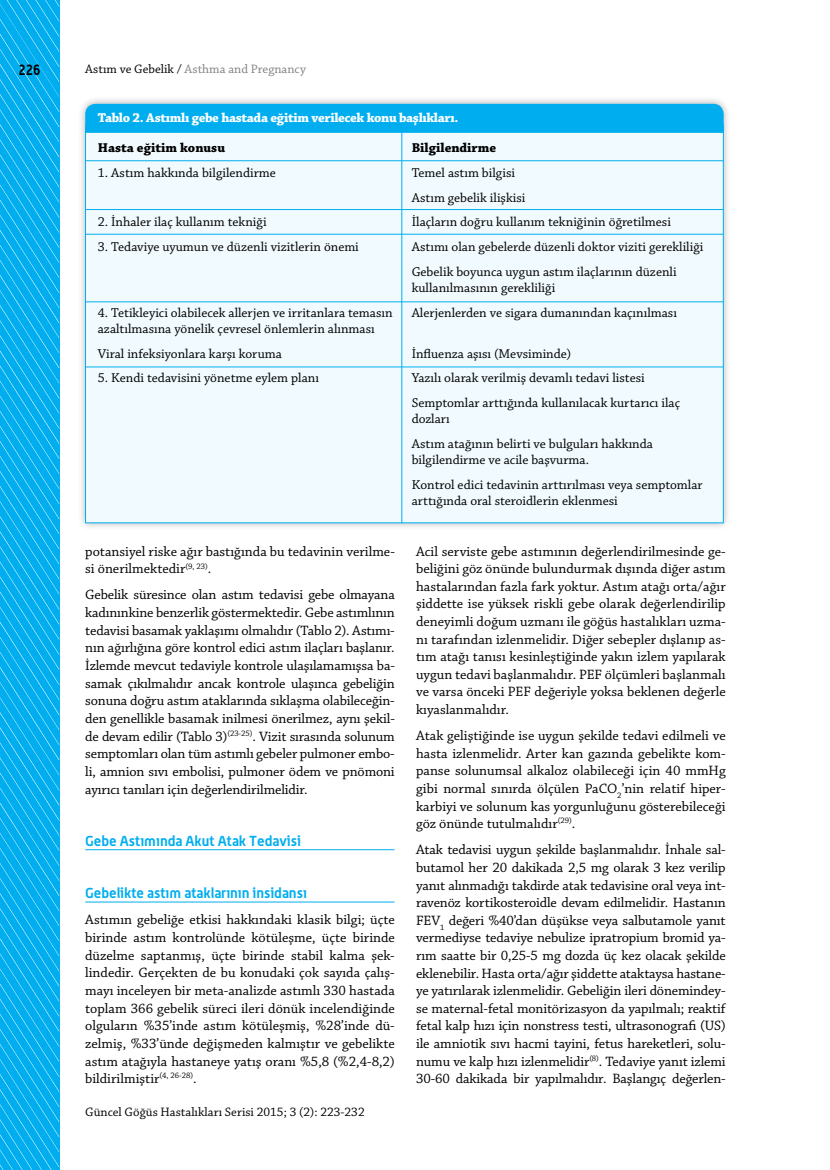
<style>
.page{position:relative;width:830px;height:1170px;background:#fff}
.page>*{position:absolute;margin:0;border:0;box-sizing:border-box;transform-origin:0 0}
.t1{font:700 15px "Alwyn";color:#000;scale:.85 1}
.t2{font:14.25px/17.5px "Chaparral Pro";color:#000;text-align:justify}
.t3{font:700 14.25px "Alwyn";color:#00aeef}
.t4{font:13.5px/24.8px "Chaparral Pro";color:#000}
.t5{font:700 13.5px "Chaparral Pro";letter-spacing:-.025em;color:#fff}
.t6{font:700 13.5px "Chaparral Pro";color:#000}
.t7{font:12.9px "Chaparral Pro";color:#000}
.t8{font:12.9px "Chaparral Pro";color:#808285}
.s1{color:#000}
</style>
<div class="page">
<hr style="left:85px;top:849px;width:309px;height:1px;background:#00aeef">
<hr style="left:85px;top:901px;width:309px;height:1px;background:#00aeef">
<div style="left:77px;top:95px;width:654px;height:436px;background:#000;opacity:.3"></div>
<div style="left:85px;top:125px;width:638px;height:398px;background:#f1fafe"></div>
<div style="left:85px;top:104px;width:638px;height:29px;background:#00aeef"></div>
<hr style="left:85px;top:160px;width:638px;height:1px;background:#00aeef">
<hr style="left:85px;top:209px;width:638px;height:1px;background:#00aeef">
<hr style="left:85px;top:234px;width:638px;height:1px;background:#00aeef">
<hr style="left:85px;top:301px;width:638px;height:1px;background:#00aeef">
<hr style="left:85px;top:366px;width:638px;height:1px;background:#00aeef">
<hr style="left:401px;top:133px;width:1px;height:390px;background:#00aeef">
<svg style="left:0;top:0;width:59px;height:1169px;background:#0eb2ef"></svg>
<p class="t1" style="left:18px;top:61px;width:28px">226</p>
<p class="t8" style="left:85px;top:62px;width:222px"><span class="s1">Astım ve Gebelik /</span> Asthma and Pregnancy</p>
<p class="t5" style="left:98px;top:109px;width:362px">Tablo 2. Astımlı gebe hastada eğitim verilecek konu başlıkları.</p>
<p class="t6" style="left:98px;top:140px;width:129px">Hasta eğitim konusu</p>
<p class="t6" style="left:411px;top:140px;width:86px">Bilgilendirme</p>
<p class="t4" style="left:98px;top:161px;width:179px">1. Astım hakkında bilgilendirme</p>
<p class="t4" style="left:411px;top:161px;width:115px">Temel astım bilgisi<br>Astım gebelik ilişkisi</p>
<p class="t4" style="left:98px;top:210px;width:170px">2. İnhaler ilaç kullanım tekniği</p>
<p class="t4" style="left:411px;top:210px;width:261px">İlaçların doğru kullanım tekniğinin öğretilmesi</p>
<p class="t4" style="left:98px;top:235px;width:262px">3. Tedaviye uyumun ve düzenli vizitlerin önemi</p>
<p class="t4" style="left:411px;top:235px;width:293px">Astımı olan gebelerde düzenli doktor viziti gerekliliği<br>Gebelik boyunca uygun astım ilaçlarının düzenli</p>
<p class="t4" style="left:411px;top:276px;width:145px">kullanılmasının gerekliliği</p>
<p class="t4" style="left:98px;top:300px;width:296px">4. Tetikleyici olabilecek allerjen ve irritanlara temasın</p>
<p class="t4" style="left:411px;top:300px;width:266px">Alerjenlerden ve sigara dumanından kaçınılması</p>
<p class="t4" style="left:98px;top:317px;width:278px">azaltılmasına yönelik çevresel önlemlerin alınması<br>Viral infeksiyonlara karşı koruma</p>
<p class="t4" style="left:411px;top:341px;width:161px">İnfluenza aşısı (Mevsiminde)</p>
<p class="t4" style="left:98px;top:366px;width:223px">5. Kendi tedavisini yönetme eylem planı</p>
<p class="t4" style="left:411px;top:366px;width:270px">Yazılı olarak verilmiş devamlı tedavi listesi<br>Semptomlar arttığında kullanılacak kurtarıcı ilaç</p>
<p class="t4" style="left:411px;top:407px;width:243px">dozları<br>Astım atağının belirti ve bulguları hakkında</p>
<p class="t4" style="left:411px;top:448px;width:292px">bilgilendirme ve acile başvurma.<br>Kontrol edici tedavinin arttırılması veya semptomlar</p>
<p class="t4" style="left:411px;top:489px;width:207px">arttığında oral steroidlerin eklenmesi</p>
<p class="t2" style="left:85px;top:543px;width:311px">potansiyel riske ağır bastığında bu tedavinin verilme&shy;si önerilmektedir<sup>(9,</sup> <sup>23)</sup>.</p>
<p class="t2" style="left:85px;top:586px;width:311px">Gebelik süresince olan astım tedavisi gebe olmayana kadınınkine benzerlik göstermektedir. Gebe astımlının tedavisi basamak yaklaşımı olmalıdır (Tablo 2). Astımı&shy;nın ağırlığına göre kontrol edici astım ilaçları başlanır.<br>İzlemde mevcut tedaviyle kontrole ulaşılamamışsa ba&shy;samak çıkılmalıdır ancak kontrole ulaşınca gebeliğin sonuna doğru astım ataklarında sıklaşma olabileceğin&shy;den genellikle basamak inilmesi önerilmez, aynı şekil&shy;de devam edilir (Tablo 3)<sup>(23-25)</sup>. Vizit sırasında solunum semptomları olan tüm astımlı gebeler pulmoner embo&shy;li, amnion sıvı embolisi, pulmoner ödem ve pnömoni ayırıcı tanıları için değerlendirilmelidir.</p>
<p class="t3" style="left:85px;top:831px;width:217px">Gebe Astımında Akut Atak Tedavisi</p>
<p class="t3" style="left:85px;top:884px;width:223px">Gebelikte astım ataklarının insidansı</p>
<p class="t2" style="left:85px;top:911px;width:311px">Astımın gebeliğe etkisi hakkındaki klasik bilgi; üçte birinde astım kontrolünde kötüleşme, üçte birinde düzelme saptanmış, üçte birinde stabil kalma şek&shy;lindedir. Gerçekten de bu konudaki çok sayıda çalış&shy;mayı inceleyen bir meta-analizde astımlı 330 hastada toplam 366 gebelik süreci ileri dönük incelendiğinde olguların %35’inde astım kötüleşmiş, %28’inde dü&shy;zelmiş, %33’ünde değişmeden kalmıştır ve gebelikte astım atağıyla hastaneye yatış oranı %5,8 (%2,4-8,2) bildirilmiştir<sup>(4,</sup> <sup>26-28)</sup>.</p>
<p class="t7" style="left:85px;top:1104px;width:281px">Güncel Göğüs Hastalıkları Serisi 2015; 3 (2): 223-232</p>
<p class="t2" style="left:416px;top:543px;width:311px">Acil serviste gebe astımının değerlendirilmesinde ge&shy;beliğini göz önünde bulundurmak dışında diğer astım hastalarından fazla fark yoktur. Astım atağı orta/ağır şiddette ise yüksek riskli gebe olarak değerlendirilip deneyimli doğum uzmanı ile göğüs hastalıkları uzma&shy;nı tarafından izlenmelidir. Diğer sebepler dışlanıp as&shy;tım atağı tanısı kesinleştiğinde yakın izlem yapılarak uygun tedavi başlanmalıdır. PEF ölçümleri başlanmalı ve varsa önceki PEF değeriyle yoksa beklenen değerle kıyaslanmalıdır.</p>
<p class="t2" style="left:416px;top:727px;width:311px">Atak geliştiğinde ise uygun şekilde tedavi edilmeli ve hasta izlenmelidr. Arter kan gazında gebelikte kom&shy;panse solunumsal alkaloz olabileceği için 40 mmHg gibi normal sınırda ölçülen PaCO<sub>2</sub>’nin relatif hiper&shy;karbiyi ve solunum kas yorgunluğunu gösterebileceği göz önünde tutulmalıdır<sup>(29)</sup>.</p>
<p class="t2" style="left:416px;top:841px;width:311px">Atak tedavisi uygun şekilde başlanmalıdır. İnhale sal&shy;butamol her 20 dakikada 2,5 mg olarak 3 kez verilip yanıt alınmadığı takdirde atak tedavisine oral veya int&shy;ravenöz kortikosteroidle devam edilmelidir. Hastanın FEV<sub>1</sub> değeri %40’dan düşükse veya salbutamole yanıt vermediyse tedaviye nebulize ipratropium bromid ya&shy;rım saatte bir 0,25-5 mg dozda üç kez olacak şekilde eklenebilir. Hasta orta/ağır şiddette ataktaysa hastane&shy;ye yatırılarak izlenmelidir. Gebeliğin ileri dönemindey&shy;se maternal-fetal monitörizasyon da yapılmalı; reaktif fetal kalp hızı için nonstress testi, ultrasonografi (US) ile amniotik sıvı hacmi tayini, fetus hareketleri, solu&shy;numu ve kalp hızı izlenmelidir<sup>(8)</sup>. Tedaviye yanıt izlemi 30-60 dakikada bir yapılmalıdır. Başlangıç değerlen-</p>
</div>
